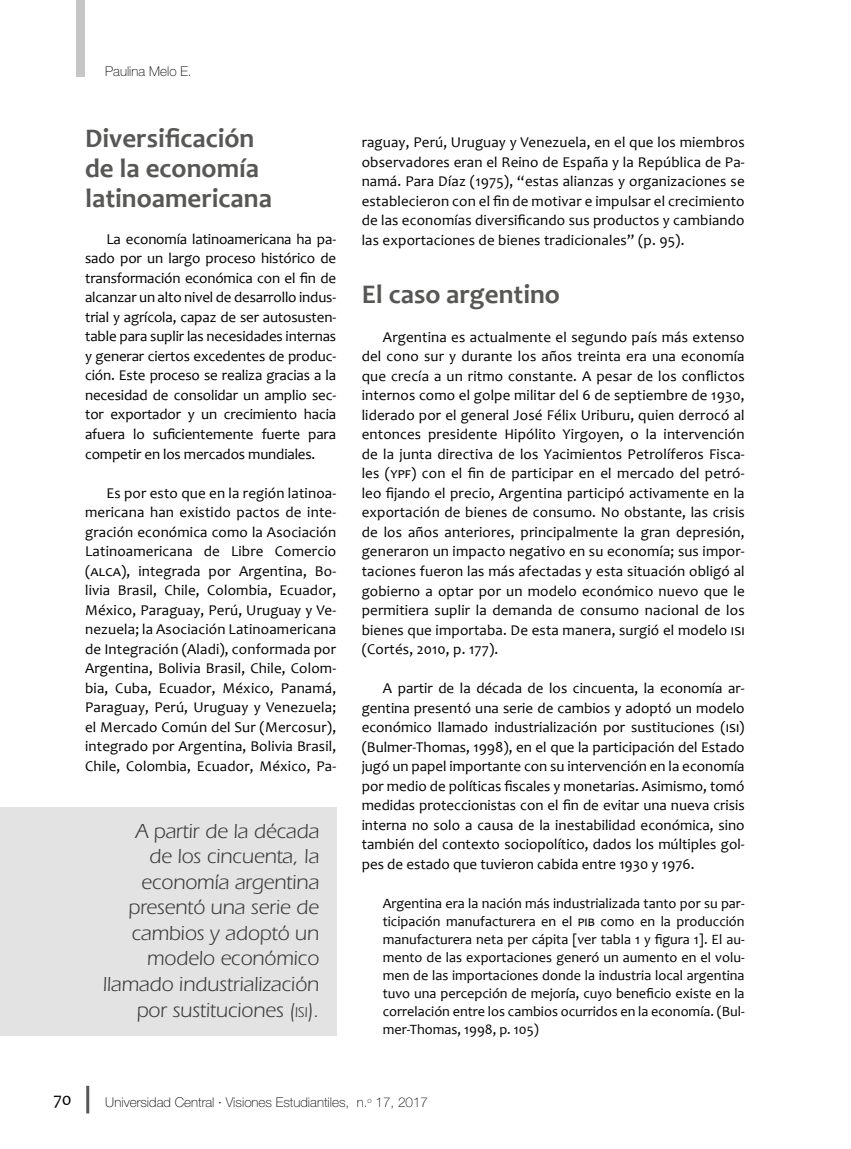
<style>
.page{position:relative;width:851px;height:1149px;background:#fff}
.page>*{position:absolute;margin:0;border:0;box-sizing:border-box;transform-origin:0 0}
.t1{font:700 27px/30px "Candara";color:#575756}
.t2{font:21px/25.5px "ITC Eras Std";letter-spacing:-.01em;color:#3c3c3b;text-align:right}
.t3{font:18px "Candara";color:#000}
.t4{font:15px/19.5px "Candara";letter-spacing:.01em;color:#000;text-align:justify}
.t5{font:14.25px/18px "Candara";color:#000;text-align:justify}
.t6{font:100 13.5px "Helvetica Neue LT Std";color:#000}
.s1{font-size:14.7px}
</style>
<div class="page">
<hr style="left:86px;top:1085px;width:3px;height:28px;background:#575756">
<div style="left:77px;top:0;width:8px;height:77px;background:#c6c6c6"></div>
<div style="left:0;top:806px;width:336px;height:228px;background:#e3e3e3"></div>
<p class="t6" style="left:105px;top:64px;width:88px">Paulina Melo E.</p>
<h1 class="t1" style="left:85px;top:123px;width:188px">Diversificación de la economía latinoamericana</h1>
<p class="t4" style="left:85px;top:229px;width:252px;text-indent:21px">La economía latinoamericana ha pa&shy;sado por un largo proceso histórico de transformación económica con el fin de alcanzar un alto nivel de desarrollo indus&shy;trial y agrícola, capaz de ser autosusten&shy;table para suplir las necesidades internas y generar ciertos excedentes de produc&shy;ción. Este proceso se realiza gracias a la necesidad de consolidar un amplio sec&shy;tor exportador y un crecimiento hacia afuera lo suficientemente fuerte para competir en los mercados mundiales.</p>
<p class="t4" style="left:85px;top:482px;width:252px;text-indent:21px">Es por esto que en la región latinoa&shy;mericana han existido pactos de inte&shy;gración económica como la Asociación Latinoamericana de Libre Comercio (alca), integrada por Argentina, Bo&shy;livia Brasil, Chile, Colombia, Ecuador, México, Paraguay, Perú, Uruguay y Ve&shy;nezuela; la Asociación Latinoamericana de Integración (Aladi), conformada por Argentina, Bolivia Brasil, Chile, Colom&shy;bia, Cuba, Ecuador, México, Panamá, Paraguay, Perú, Uruguay y Venezuela; el Mercado Común del Sur (Mercosur), integrado por Argentina, Bolivia Brasil, Chile, Colombia, Ecuador, México, Pa-</p>
<h2 class="t2" style="left:103px;top:818px;width:218px">A partir de la década<br>de los cincuenta, la economía argentina presentó una serie de cambios y adoptó un modelo económico llamado industrialización por sustituciones (<span class="s1">isi</span>).</h2>
<p class="t4" style="left:361px;top:132px;width:384px">raguay, Perú, Uruguay y Venezuela, en el que los miembros observadores eran el Reino de España y la República de Pa&shy;namá. Para Díaz (1975), “estas alianzas y organizaciones se establecieron con el fin de motivar e impulsar el crecimiento de las economías diversificando sus productos y cambiando las exportaciones de bienes tradicionales” (p. 95).</p>
<h1 class="t1" style="left:361px;top:278px;width:200px">El caso argentino</h1>
<p class="t4" style="left:361px;top:327px;width:384px;text-indent:21px">Argentina es actualmente el segundo país más extenso del cono sur y durante los años treinta era una economía que crecía a un ritmo constante. A pesar de los conflictos internos como el golpe militar del 6 de septiembre de 1930, liderado por el general José Félix Uriburu, quien derrocó al entonces presidente Hipólito Yirgoyen, o la intervención de la junta directiva de los Yacimientos Petrolíferos Fisca&shy;les (ypf) con el fin de participar en el mercado del petró&shy;leo fijando el precio, Argentina participó activamente en la exportación de bienes de consumo. No obstante, las crisis de los años anteriores, principalmente la gran depresión, generaron un impacto negativo en su economía; sus impor&shy;taciones fueron las más afectadas y esta situación obligó al gobierno a optar por un modelo económico nuevo que le permitiera suplir la demanda de consumo nacional de los bienes que importaba. De esta manera, surgió el modelo isi (Cortés, 2010, p. 177).</p>
<p class="t4" style="left:361px;top:678px;width:384px;text-indent:21px">A partir de la década de los cincuenta, la economía ar&shy;gentina presentó una serie de cambios y adoptó un modelo económico llamado industrialización por sustituciones (isi) (Bulmer-Thomas, 1998), en el que la participación del Estado jugó un papel importante con su intervención en la economía por medio de políticas fiscales y monetarias. Asimismo, tomó medidas proteccionistas con el fin de evitar una nueva crisis interna no solo a causa de la inestabilidad económica, sino también del contexto sociopolítico, dados los múltiples gol&shy;pes de estado que tuvieron cabida entre 1930 y 1976.</p>
<p class="t5" style="left:382px;top:894px;width:363px">Argentina era la nación más industrializada tanto por su par&shy;ticipación manufacturera en el pib como en la producción manufacturera neta per cápita [ver tabla 1 y figura 1]. El au&shy;mento de las exportaciones generó un aumento en el volu&shy;men de las importaciones donde la industria local argentina tuvo una percepción de mejoría, cuyo beneficio existe en la correlación entre los cambios ocurridos en la economía. (Bul&shy;mer-Thomas, 1998, p. 105)</p>
<p class="t3" style="left:53px;top:1087px;width:20px">70</p>
<p class="t6" style="left:105px;top:1094px;width:324px">Universidad Central ∙ Visiones Estudiantiles, n.<sup>o</sup> 17, 2017</p>
</div>
